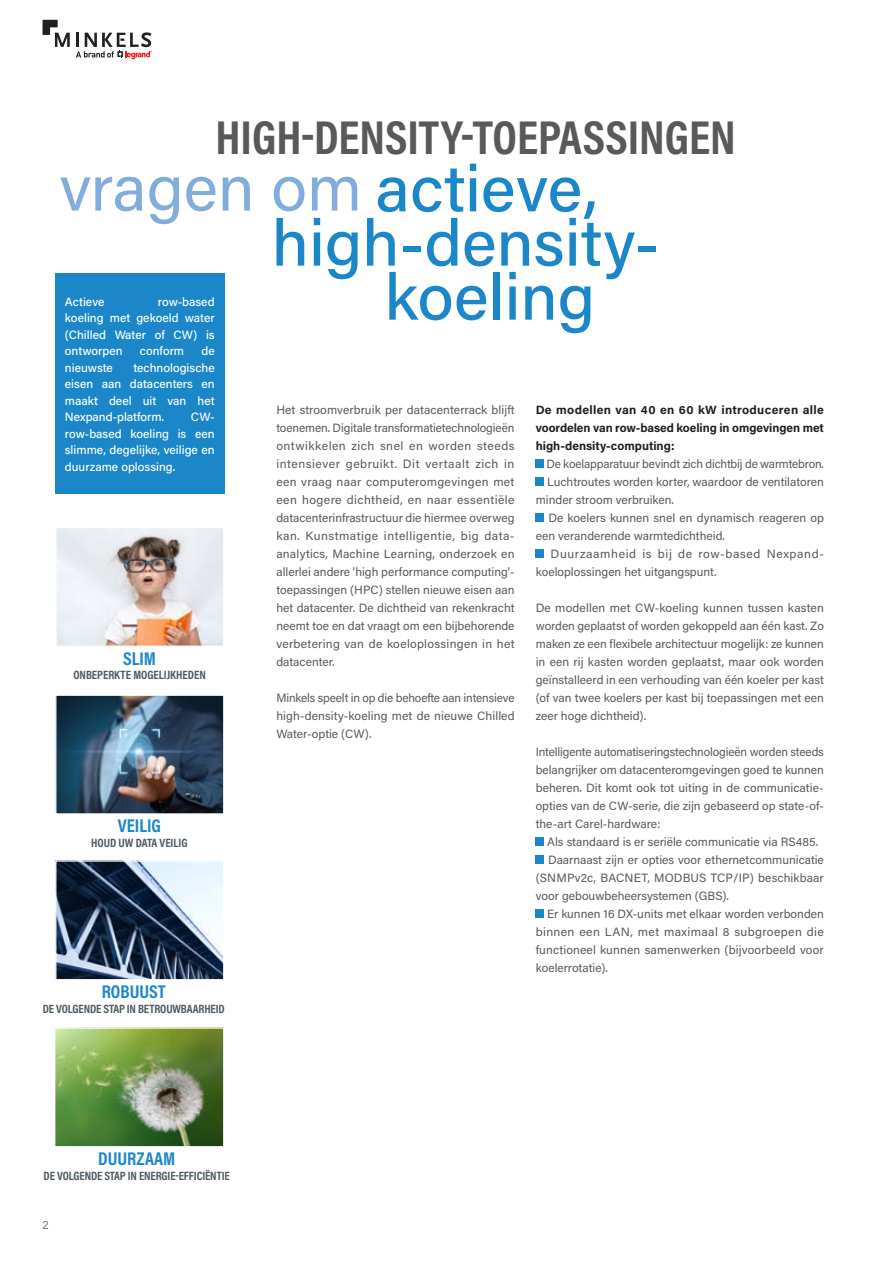
<style>
.page{position:relative;width:893px;height:1263px;background:#fff}
.page>*{position:absolute;margin:0;border:0;box-sizing:border-box;transform-origin:0 0}
.t1{font:500 65.1px/54px "Acumin Pro";color:#1c87c8}
.t2{font:65.1px "Acumin Pro";color:#82acdb}
.t3{font:700 48px "Acumin Pro Cond";color:#58595b}
.t4{font:700 18.6px "Acumin Pro Cond";color:#1c87c8}
.t5{font:700 12.15px "Acumin Pro Cond";letter-spacing:-.01em;color:#4e5a61}
.t6{font:12px/18px "Acumin Pro";color:#58595b;text-align:justify}
.t7{font:500 12px/16.5px "Acumin Pro";color:#fff;text-align:justify}
.t8{font:700 12px/18px "Acumin Pro";color:#231f20;text-align:justify}
.t9{font:12px "Acumin Pro";letter-spacing:.03em;color:#58595b}
.t10{font:12px "Acumin Pro";letter-spacing:.05em;color:#58595b}
.t11{font:300 12px "Acumin Pro";color:#58595b}
.s1{font-weight:500;color:#1c87c8}
</style>
<div class="page">
<svg style="left:43px;top:20px;width:27px;height:27px"></svg>
<svg style="left:76px;top:32px;width:76px;height:27px"></svg>
<div style="left:536px;top:459px;width:8px;height:9px;background:#1c87c8"></div>
<div style="left:536px;top:477px;width:8px;height:9px;background:#1c87c8"></div>
<div style="left:536px;top:513px;width:8px;height:9px;background:#1c87c8"></div>
<div style="left:536px;top:549px;width:8px;height:9px;background:#1c87c8"></div>
<div style="left:536px;top:837px;width:8px;height:9px;background:#1c87c8"></div>
<div style="left:536px;top:855px;width:8px;height:9px;background:#1c87c8"></div>
<div style="left:536px;top:909px;width:8px;height:9px;background:#1c87c8"></div>
<div style="left:55px;top:273px;width:169px;height:220px;background:#1c87c8"></div>
<img style="left:57px;top:529px;width:165px;height:116px">
<div style="left:55px;top:527px;width:169px;height:120px;border:1px solid #fff"></div>
<img style="left:57px;top:862px;width:165px;height:116px">
<div style="left:55px;top:860px;width:169px;height:120px;border:1px solid #fff"></div>
<img style="left:57px;top:696px;width:165px;height:117px">
<div style="left:55px;top:694px;width:169px;height:121px;border:1px solid #fff"></div>
<img style="left:56px;top:1029px;width:166px;height:116px">
<div style="left:54px;top:1027px;width:170px;height:120px;border:1px solid #fff"></div>
<h2 class="t3" style="left:215px;top:106px;width:522px">HIGH-DENSITY-TOEPASSINGEN</h2>
<h1 class="t2" style="left:60px;top:143px;width:539px">vragen om <span class="s1">actieve,</span></h1>
<h1 class="t1" style="left:385px;top:213px;width:276px;text-indent:-113px">high-density&shy;koeling</h1>
<p class="t7" style="left:65px;top:293px;width:41px">Actieve</p>
<p class="t7" style="left:65px;top:293px;width:151px;text-indent:93px">row-based koeling met gekoeld water (Chilled Water of CW) is ontworpen</p>
<p class="t7" style="left:140px;top:342px;width:46px">conform</p>
<p class="t7" style="left:201px;top:342px;width:15px">de</p>
<p class="t7" style="left:65px;top:359px;width:151px;text-indent:68px">technologische eisen aan datacenters en maakt deel uit van het Nexpand-platform.</p>
<p class="t7" style="left:65px;top:359px;width:49px">nieuwste</p>
<p class="t7" style="left:65px;top:408px;width:151px;text-indent:126px">CW&shy;row-based koeling is een slimme, degelijke, veilige en duurzame oplossing.</p>
<h3 class="t4" style="left:123px;top:646px;width:34px">SLIM</h3>
<p class="t5" style="left:73px;top:667px;width:134px">ONBEPERKTE MOGELIJKHEDEN</p>
<h3 class="t4" style="left:118px;top:814px;width:45px">VEILIG</h3>
<p class="t5" style="left:91px;top:835px;width:98px">HOUD UW DATA VEILIG</p>
<h3 class="t4" style="left:102px;top:979px;width:65px">ROBUUST</h3>
<p class="t5" style="left:43px;top:1000px;width:184px">DE VOLGENDE STAP IN BETROUWBAARHEID</p>
<p class="t6" style="left:276px;top:400px;width:240px">Het stroomverbruik per datacenterrack blijft toenemen. Digitale transformatietechnologieën ontwikkelen zich snel en worden steeds intensiever gebruikt. Dit vertaalt zich in een vraag naar computeromgevingen met een hogere dichtheid, en naar essentiële datacenterinfrastructuur die hiermee overweg kan. Kunstmatige intelligentie, big data&shy;analytics, Machine Learning, onderzoek en allerlei andere 'high performance computing'- toepassingen (HPC) stellen nieuwe eisen aan het datacenter. De dichtheid van rekenkracht neemt toe en dat vraagt om een bijbehorende verbetering van de koeloplossingen in het datacenter.</p>
<p class="t6" style="left:276px;top:688px;width:240px">Minkels speelt in op die behoefte aan intensieve high-density-koeling met de nieuwe Chilled Water-optie (CW).</p>
<p class="t8" style="left:536px;top:400px;width:290px">De modellen van 40 en 60 kW introduceren alle voordelen van row-based koeling in omgevingen met high-density-computing:</p>
<p class="t6" style="left:546px;top:454px;width:279px">De koelapparatuur bevindt zich dichtbij de warmtebron.</p>
<p class="t6" style="left:547px;top:472px;width:278px">Luchtroutes worden korter, waardoor de ventilatoren</p>
<p class="t6" style="left:536px;top:490px;width:140px">minder stroom verbruiken.</p>
<p class="t6" style="left:548px;top:508px;width:277px">De koelers kunnen snel en dynamisch reageren op</p>
<p class="t6" style="left:536px;top:526px;width:191px">een veranderende warmtedichtheid.</p>
<p class="t10" style="left:551px;top:545px;width:275px">Duurzaamheid is bij de row-based Nexpand-</p>
<p class="t6" style="left:536px;top:562px;width:182px">koeloplossingen het uitgangspunt.</p>
<p class="t6" style="left:536px;top:598px;width:290px">De modellen met CW-koeling kunnen tussen kasten worden geplaatst of worden gekoppeld aan één kast. Zo maken ze een flexibele architectuur mogelijk: ze kunnen in een rij kasten worden geplaatst, maar ook worden geïnstalleerd in een verhouding van één koeler per kast (of van twee koelers per kast bij toepassingen met een zeer hoge dichtheid).</p>
<p class="t6" style="left:536px;top:742px;width:290px">Intelligente automatiseringstechnologieën worden steeds belangrijker om datacenteromgevingen goed te kunnen beheren. Dit komt ook tot uiting in de communicatie&shy;opties van de CW-serie, die zijn gebaseerd op state-of&shy;the-art Carel-hardware:</p>
<p class="t6" style="left:547px;top:832px;width:272px">Als standaard is er seriële communicatie via RS485.</p>
<p class="t6" style="left:548px;top:850px;width:277px">Daarnaast zijn er opties voor ethernetcommunicatie</p>
<p class="t6" style="left:536px;top:868px;width:290px">(SNMPv2c, BACNET, MODBUS TCP/IP) beschikbaar</p>
<p class="t6" style="left:536px;top:886px;width:195px">voor gebouwbeheersystemen (GBS).</p>
<p class="t6" style="left:547px;top:904px;width:278px">Er kunnen 16 DX-units met elkaar worden verbonden</p>
<p class="t9" style="left:536px;top:923px;width:290px">binnen een LAN, met maximaal 8 subgroepen die</p>
<p class="t6" style="left:536px;top:940px;width:290px">functioneel kunnen samenwerken (bijvoorbeeld voor</p>
<p class="t6" style="left:536px;top:958px;width:74px">koelerrotatie).</p>
<h3 class="t4" style="left:98px;top:1146px;width:79px">DUURZAAM</h3>
<p class="t5" style="left:44px;top:1167px;width:188px">DE VOLGENDE STAP IN ENERGIE-EFFICIËNTIE</p>
<p class="t11" style="left:43px;top:1217px;width:8px">2</p>
</div>
